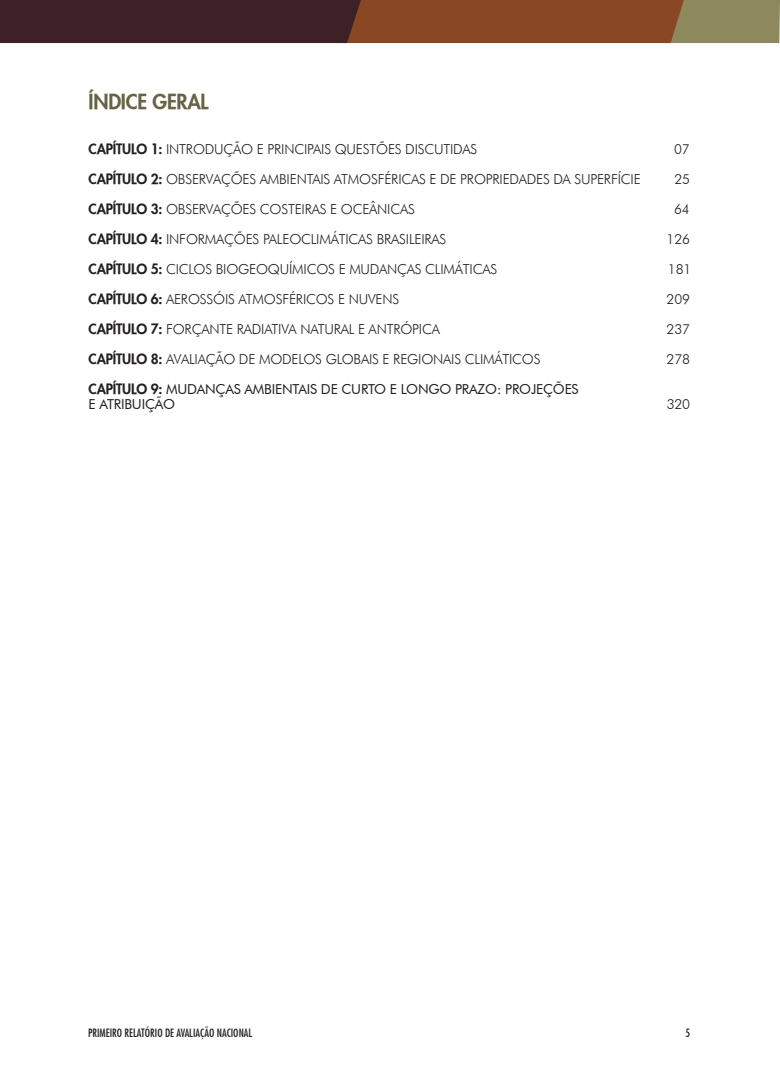
<style>
.page{position:relative;width:780px;height:1088px;background:#fff}
.page>*{position:absolute;margin:0;border:0;box-sizing:border-box;transform-origin:0 0}
.titulo{font:800 20px "Futura";letter-spacing:-.015em;color:#656445}
.titulo-2{font:300 13.75px "Futura BT";letter-spacing:-.015em;color:#231f20}
.titulo-3{font:13.75px "Futura BT";letter-spacing:-.015em;color:#231f20}
.t1{font:500 condensed 11.25px "Futura";color:#231f20}
.s1{font-family:"Futura";font-weight:800}
</style>
<div class="page">
<svg style="left:0;top:0;width:780px;height:43px"></svg>
<p class="titulo" style="left:89px;top:89px;width:122px">ÍNDICE GERAL</p>
<p class="titulo-2" style="left:89px;top:140px;width:390px"><span class="s1">CAPÍTULO 1:</span> INTRODUÇÃO E PRINCIPAIS QUESTÕES DISCUTIDAS</p>
<p class="titulo-2" style="left:674px;top:140px;width:17px">07</p>
<p class="titulo-2" style="left:89px;top:170px;width:553px"><span class="s1">CAPÍTULO 2:</span> OBSERVAÇÕES AMBIENTAIS ATMOSFÉRICAS E DE PROPRIEDADES DA SUPERFÍCIE</p>
<p class="titulo-2" style="left:674px;top:170px;width:17px">25</p>
<p class="titulo-2" style="left:89px;top:200px;width:328px"><span class="s1">CAPÍTULO 3:</span> OBSERVAÇÕES COSTEIRAS E OCEÂNICAS</p>
<p class="titulo-2" style="left:674px;top:200px;width:17px">64</p>
<p class="titulo-2" style="left:89px;top:230px;width:359px"><span class="s1">CAPÍTULO 4:</span> INFORMAÇÕES PALEOCLIMÁTICAS BRASILEIRAS</p>
<p class="titulo-2" style="left:666px;top:230px;width:25px">126</p>
<p class="titulo-2" style="left:89px;top:260px;width:410px"><span class="s1">CAPÍTULO 5:</span> CICLOS BIOGEOQUÍMICOS E MUDANÇAS CLIMÁTICAS</p>
<p class="titulo-2" style="left:668px;top:260px;width:25px">181</p>
<p class="titulo-2" style="left:89px;top:290px;width:312px"><span class="s1">CAPÍTULO 6:</span> AEROSSÓIS ATMOSFÉRICOS E NUVENS</p>
<p class="titulo-2" style="left:666px;top:290px;width:25px">209</p>
<p class="titulo-2" style="left:89px;top:320px;width:353px"><span class="s1">CAPÍTULO 7:</span> FORÇANTE RADIATIVA NATURAL E ANTRÓPICA</p>
<p class="titulo-2" style="left:666px;top:320px;width:25px">237</p>
<p class="titulo-2" style="left:89px;top:350px;width:453px"><span class="s1">CAPÍTULO 8:</span> AVALIAÇÃO DE MODELOS GLOBAIS E REGIONAIS CLIMÁTICOS</p>
<p class="titulo-2" style="left:666px;top:350px;width:25px">278</p>
<p class="titulo-3" style="left:89px;top:380px;width:491px"><span class="s1">CAPÍTULO 9:</span> MUDANÇAS AMBIENTAIS DE CURTO E LONGO PRAZO: PROJEÇÕES</p>
<p class="titulo-3" style="left:89px;top:395px;width:88px">E ATRIBUIÇÃO</p>
<p class="titulo-2" style="left:666px;top:395px;width:25px">320</p>
<p class="t1" style="left:88px;top:1026px;width:166px">PRIMEIRO RELATÓRIO DE AVALIAÇÃO NACIONAL</p>
<p class="t1" style="left:685px;top:1026px;width:6px">5</p>
</div>
